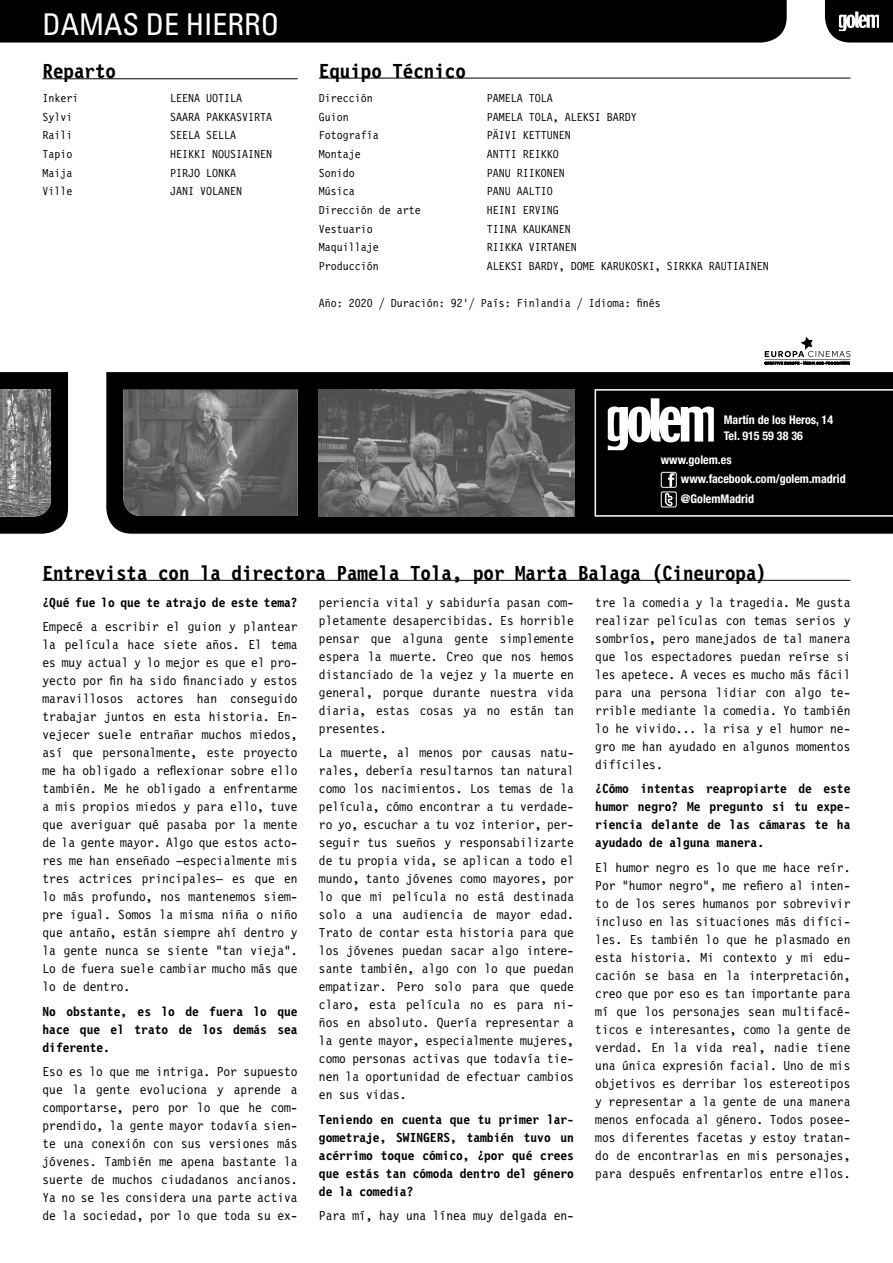
<style>
.page{position:relative;width:893px;height:1263px;background:#fff}
.page>*{position:absolute;margin:0;border:0;box-sizing:border-box;transform-origin:0 0}
.t1{font:condensed 30px "Univers";color:#fff}
.t2{font:700 21px "Letter Gothic 12 Pitch BT";color:#000}
.t3{font:13.5px/18px "Letter Gothic 12 Pitch BT";color:#000;text-align:justify}
.t4{font:700 13.5px/18px "Letter Gothic 12 Pitch BT";color:#000;text-align:justify}
.t5{font:12px "Letter Gothic 12 Pitch BT";color:#000}
.t6{font:700 condensed 12px/19.5px "Helvetica Neue";color:#fff}
</style>
<div class="page">
<svg style="left:106px;top:372px;width:787px;height:162px;background:#060606"></svg>
<div style="left:0;top:0;width:787px;height:43px;background:#000"></div>
<hr style="left:43px;top:78px;width:255px;height:1px;background:#000">
<hr style="left:319px;top:78px;width:531px;height:1px;background:#000">
<hr style="left:43px;top:580px;width:807px;height:1px;background:#000">
<img style="left:123px;top:390px;width:175px;height:126px">
<img style="left:319px;top:390px;width:255px;height:126px">
<svg style="left:0;top:372px;width:68px;height:162px;background:#090909"></svg>
<img style="left:0;top:389px;width:51px;height:128px">
<svg style="left:825px;top:0;width:68px;height:43px;background:#323232"></svg>
<svg style="left:595px;top:389px;width:298px;height:128px;background:#1c1c1c"></svg>
<svg style="left:765px;top:337px;width:85px;height:28px"></svg>
<h1 class="t1" style="left:43px;top:6px;width:238px">DAMAS DE HIERRO</h1>
<h2 class="t2" style="left:43px;top:60px;width:75px">Reparto</h2>
<h2 class="t2" style="left:319px;top:60px;width:148px">Equipo Técnico</h2>
<p class="t5" style="left:43px;top:91px;width:37px">Inkeri</p>
<p class="t5" style="left:170px;top:91px;width:74px">LEENA UOTILA</p>
<p class="t5" style="left:43px;top:110px;width:31px">Sylvi</p>
<p class="t5" style="left:170px;top:110px;width:104px">SAARA PAKKASVIRTA</p>
<p class="t5" style="left:43px;top:129px;width:31px">Raili</p>
<p class="t5" style="left:170px;top:129px;width:68px">SEELA SELLA</p>
<p class="t5" style="left:43px;top:147px;width:31px">Tapio</p>
<p class="t5" style="left:170px;top:147px;width:104px">HEIKKI NOUSIAINEN</p>
<p class="t5" style="left:43px;top:166px;width:31px">Maija</p>
<p class="t5" style="left:170px;top:166px;width:68px">PIRJO LONKA</p>
<p class="t5" style="left:43px;top:185px;width:31px">Ville</p>
<p class="t5" style="left:170px;top:185px;width:74px">JANI VOLANEN</p>
<p class="t5" style="left:319px;top:91px;width:55px">Dirección</p>
<p class="t5" style="left:487px;top:91px;width:67px">PAMELA TOLA</p>
<p class="t5" style="left:319px;top:110px;width:31px">Guion</p>
<p class="t5" style="left:487px;top:110px;width:151px">PAMELA TOLA, ALEKSI BARDY</p>
<p class="t5" style="left:319px;top:129px;width:61px">Fotografía</p>
<p class="t5" style="left:487px;top:129px;width:85px">PÄIVI KETTUNEN</p>
<p class="t5" style="left:319px;top:147px;width:43px">Montaje</p>
<p class="t5" style="left:487px;top:147px;width:73px">ANTTI REIKKO</p>
<p class="t5" style="left:319px;top:166px;width:37px">Sonido</p>
<p class="t5" style="left:487px;top:166px;width:79px">PANU RIIKONEN</p>
<p class="t5" style="left:319px;top:184px;width:37px">Música</p>
<p class="t5" style="left:487px;top:184px;width:67px">PANU AALTIO</p>
<p class="t5" style="left:319px;top:203px;width:103px">Dirección de arte</p>
<p class="t5" style="left:487px;top:203px;width:73px">HEINI ERVING</p>
<p class="t5" style="left:319px;top:222px;width:55px">Vestuario</p>
<p class="t5" style="left:487px;top:222px;width:85px">TIINA KAUKANEN</p>
<p class="t5" style="left:319px;top:240px;width:61px">Maquillaje</p>
<p class="t5" style="left:487px;top:240px;width:91px">RIIKKA VIRTANEN</p>
<p class="t5" style="left:319px;top:259px;width:61px">Producción</p>
<p class="t5" style="left:487px;top:259px;width:284px">ALEKSI BARDY, DOME KARUKOSKI, SIRKKA RAUTIAINEN</p>
<p class="t5" style="left:319px;top:296px;width:343px">Año: 2020 / Duración: 92’/ País: Finlandia / Idioma: finés</p>
<p class="t6" style="left:724px;top:411px;width:111px;line-height:16.5px">Martín de los Heros, 14<br>Tel. 915 59 38 36</p>
<p class="t6" style="left:681px;top:450px;width:166px;text-indent:-20px">www.golem.es www.facebook.com/golem.madrid @GolemMadrid</p>
<h2 class="t2" style="left:43px;top:561px;width:726px">Entrevista con la directora Pamela Tola, por Marta Balaga (Cineuropa)</h2>
<p class="t4" style="left:43px;top:594px;width:257px">¿Qué fue lo que te atrajo de este tema?</p>
<p class="t3" style="left:43px;top:618px;width:257px">Empecé a escribir el guion y plantear la película hace siete años. El tema es muy actual y lo mejor es que el pro&shy;yecto por fin ha sido financiado y estos maravillosos actores han conseguido trabajar juntos en esta historia. En&shy;vejecer suele entrañar muchos miedos, así que personalmente, este proyecto me ha obligado a reflexionar sobre ello también. Me he obligado a enfrentarme a mis propios miedos y para ello, tuve que averiguar qué pasaba por la mente de la gente mayor. Algo que estos acto&shy;res me han enseñado —especialmente mis tres actrices principales— es que en lo más profundo, nos mantenemos siem&shy;pre igual. Somos la misma niña o niño que antaño, están siempre ahí dentro y la gente nunca se siente “tan vieja”.<br>Lo de fuera suele cambiar mucho más que lo de dentro.</p>
<p class="t4" style="left:43px;top:1002px;width:257px">No obstante, es lo de fuera lo que hace que el trato de los demás sea diferente.</p>
<p class="t3" style="left:43px;top:1063px;width:257px">Eso es lo que me intriga. Por supuesto que la gente evoluciona y aprende a comportarse, pero por lo que he com&shy;prendido, la gente mayor todavía sien&shy;te una conexión con sus versiones más jóvenes. También me apena bastante la suerte de muchos ciudadanos ancianos.<br>Ya no se les considera una parte activa de la sociedad, por lo que toda su ex-</p>
<p class="t3" style="left:319px;top:594px;width:257px">periencia vital y sabiduría pasan com&shy;pletamente desapercibidas. Es horrible pensar que alguna gente simplemente espera la muerte. Creo que nos hemos distanciado de la vejez y la muerte en general, porque durante nuestra vida diaria, estas cosas ya no están tan presentes.</p>
<p class="t3" style="left:319px;top:744px;width:257px">La muerte, al menos por causas natu&shy;rales, debería resultarnos tan natural como los nacimientos. Los temas de la película, cómo encontrar a tu verdade&shy;ro yo, escuchar a tu voz interior, per&shy;seguir tus sueños y responsabilizarte de tu propia vida, se aplican a todo el mundo, tanto jóvenes como mayores, por lo que mi película no está destinada solo a una audiencia de mayor edad.<br>Trato de contar esta historia para que los jóvenes puedan sacar algo intere&shy;sante también, algo con lo que puedan empatizar. Pero solo para que quede claro, esta película no es para ni&shy;ños en absoluto. Quería representar a la gente mayor, especialmente mujeres, como personas activas que todavía tie&shy;nen la oportunidad de efectuar cambios en sus vidas.</p>
<p class="t4" style="left:319px;top:1111px;width:257px">Teniendo en cuenta que tu primer lar&shy;gometraje, SWINGERS, también tuvo un acérrimo toque cómico, ¿por qué crees que estás tan cómoda dentro del género de la comedia?</p>
<p class="t3" style="left:319px;top:1207px;width:257px">Para mí, hay una línea muy delgada en-</p>
<p class="t3" style="left:595px;top:594px;width:257px">tre la comedia y la tragedia. Me gusta realizar películas con temas serios y sombríos, pero manejados de tal manera que los espectadores puedan reírse si les apetece. A veces es mucho más fácil para una persona lidiar con algo te&shy;rrible mediante la comedia. Yo también lo he vivido... la risa y el humor ne&shy;gro me han ayudado en algunos momentos difíciles.</p>
<p class="t4" style="left:595px;top:780px;width:257px">¿Cómo intentas reapropiarte de este humor negro? Me pregunto si tu expe&shy;riencia delante de las cámaras te ha ayudado de alguna manera.</p>
<p class="t3" style="left:595px;top:858px;width:257px">El humor negro es lo que me hace reír.<br>Por “humor negro”, me refiero al inten&shy;to de los seres humanos por sobrevivir incluso en las situaciones más difíci&shy;les. Es también lo que he plasmado en esta historia. Mi contexto y mi edu&shy;cación se basa en la interpretación, creo que por eso es tan importante para mí que los personajes sean multifacé&shy;ticos e interesantes, como la gente de verdad. En la vida real, nadie tiene una única expresión facial. Uno de mis objetivos es derribar los estereotipos y representar a la gente de una manera menos enfocada al género. Todos posee&shy;mos diferentes facetas y estoy tratan&shy;do de encontrarlas en mis personajes, para después enfrentarlos entre ellos.</p>
</div>
